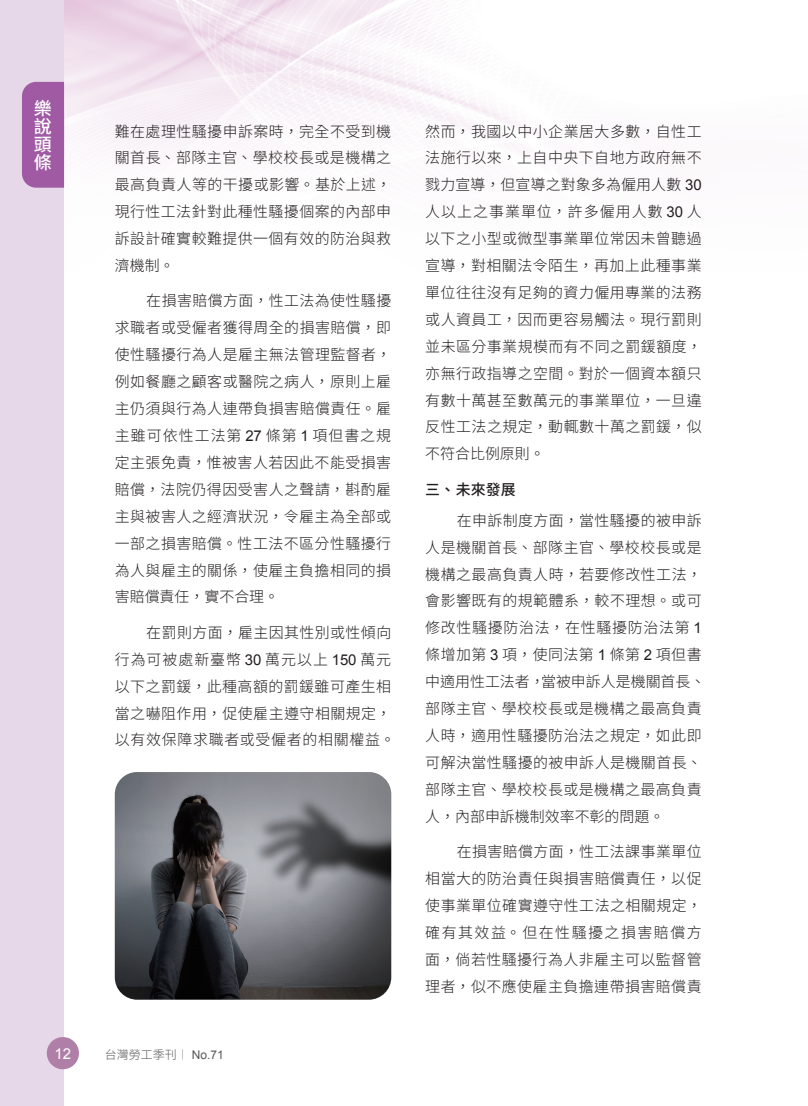
<style>
.page{position:relative;width:808px;height:1106px;background:#fff}
.page>*{position:absolute;margin:0;border:0;box-sizing:border-box;transform-origin:0 0}
.t1{font:500 18px/18px "Noto Sans CJ Ktc";color:#fff;text-align:justify}
.N內文{font:300 15px/26.8px "Noto Sans CJ Ktc";letter-spacing:.03em;color:#231f20;text-align:justify}
.段落樣式7{font:500 15px "Noto Sans CJ Ktc";color:#231f20}
.t2{font:15px "Arial";color:#fff}
.t3{font:300 12px "Noto Sans CJ Ktc";color:#57585a}
.s1{font-family:"Arial";font-weight:400}
.s2{font-family:"Adobe Ming Std"}
</style>
<div class="page">
<img style="left:64px;top:0;width:474px;height:188px">
<div style="left:0;top:0;width:64px;height:1106px;background:#e6d7e9"></div>
<div style="left:22px;top:82px;width:42px;height:106px;background:#a05aa4"></div>
<div style="left:47px;top:1037px;width:32px;height:32px;background:#b07fa7;border-radius:50%"></div>
<img style="left:115px;top:772px;width:276px;height:227px">
<p class="t1" style="left:34px;top:99px;width:19px">樂說頭條</p>
<p class="N內文" style="left:115px;top:118px;width:278px">難在處理性騷擾申訴案時，完全不受到機關首長、部隊主官、學校校長或是機構之最高負責人等的干擾或影響。基於上述，現行性工法針對此種性騷擾個案的內部申訴設計確實較難提供一個有效的防治與救濟機制。</p>
<p class="N內文" style="left:115px;top:288px;width:278px;text-indent:32px">在損害賠償方面，性工法為使性騷擾求職者或受僱者獲得周全的損害賠償，即使性騷擾行為人是雇主無法管理監督者，例如餐廳之顧客或醫院之病人，原則上雇主仍須與行為人連帶負損害賠償責任。雇主雖可依性工法第 <span class="s1">27</span> 條第 <span class="s1">1</span> 項但書之規定主張免責，惟被害人若因此不能受損害賠償，法院仍得因受害人之聲請，斟酌雇主與被害人之經濟狀況，令雇主為全部或一部之損害賠償。性工法不區分性騷擾行為人與雇主的關係，使雇主負擔相同的損害賠償責任，實不合理。</p>
<p class="N內文" style="left:115px;top:619px;width:282px;text-align:left;text-indent:32px">在罰則方面，雇主因其性別或性傾向行為可被處新臺幣 <span class="s1">30</span> 萬元以上 <span class="s1">150</span> 萬元以下之罰鍰，此種高額的罰鍰雖可產生相當之嚇阻作用，促使雇主遵守相關規定，以有效保障求職者或受僱者的相關權益。</p>
<p class="t2" style="left:54px;top:1043px;width:18px">12</p>
<p class="t3" style="left:105px;top:1047px;width:121px">台灣勞工季刊<span class="s2">｜</span> <span class="s1">No.71</span></p>
<p class="N內文" style="left:425px;top:118px;width:278px">然而，我國以中小企業居大多數，自性工法施行以來，上自中央下自地方政府無不戮力宣導，但宣導之對象多為僱用人數 <span class="s1">30</span>人以上之事業單位，許多僱用人數 <span class="s1">30</span> 人以下之小型或微型事業單位常因未曾聽過宣導，對相關法令陌生，再加上此種事業單位往往沒有足夠的資力僱用專業的法務或人資員工，因而更容易觸法。現行罰則並未區分事業規模而有不同之罰鍰額度，亦無行政指導之空間。對於一個資本額只有數十萬甚至數萬元的事業單位，一旦違反性工法之規定，動輒數十萬之罰鍰，似不符合比例原則。</p>
<p class="段落樣式7" style="left:425px;top:481px;width:92px">三、未來發展</p>
<p class="N內文" style="left:425px;top:507px;width:282px;text-align:left;text-indent:32px">在申訴制度方面，當性騷擾的被申訴人是機關首長、部隊主官、學校校長或是機構之最高負責人時，若要修改性工法，會影響既有的規範體系，較不理想。或可修改性騷擾防治法，在性騷擾防治法第 <span class="s1">1</span>條增加第 <span class="s1">3</span> 項，使同法第 <span class="s1">1</span> 條第 <span class="s1">2</span> 項但書中適用性工法者，當被申訴人是機關首長、部隊主官、學校校長或是機構之最高負責人時，適用性騷擾防治法之規定，如此即可解決當性騷擾的被申訴人是機關首長、部隊主官、學校校長或是機構之最高負責人，內部申訴機制效率不彰的問題。</p>
<p class="N內文" style="left:425px;top:838px;width:278px;text-indent:32px">在損害賠償方面，性工法課事業單位相當大的防治責任與損害賠償責任，以促使事業單位確實遵守性工法之相關規定，確有其效益。但在性騷擾之損害賠償方面，倘若性騷擾行為人非雇主可以監督管理者，似不應使雇主負擔連帶損害賠償責</p>
</div>
